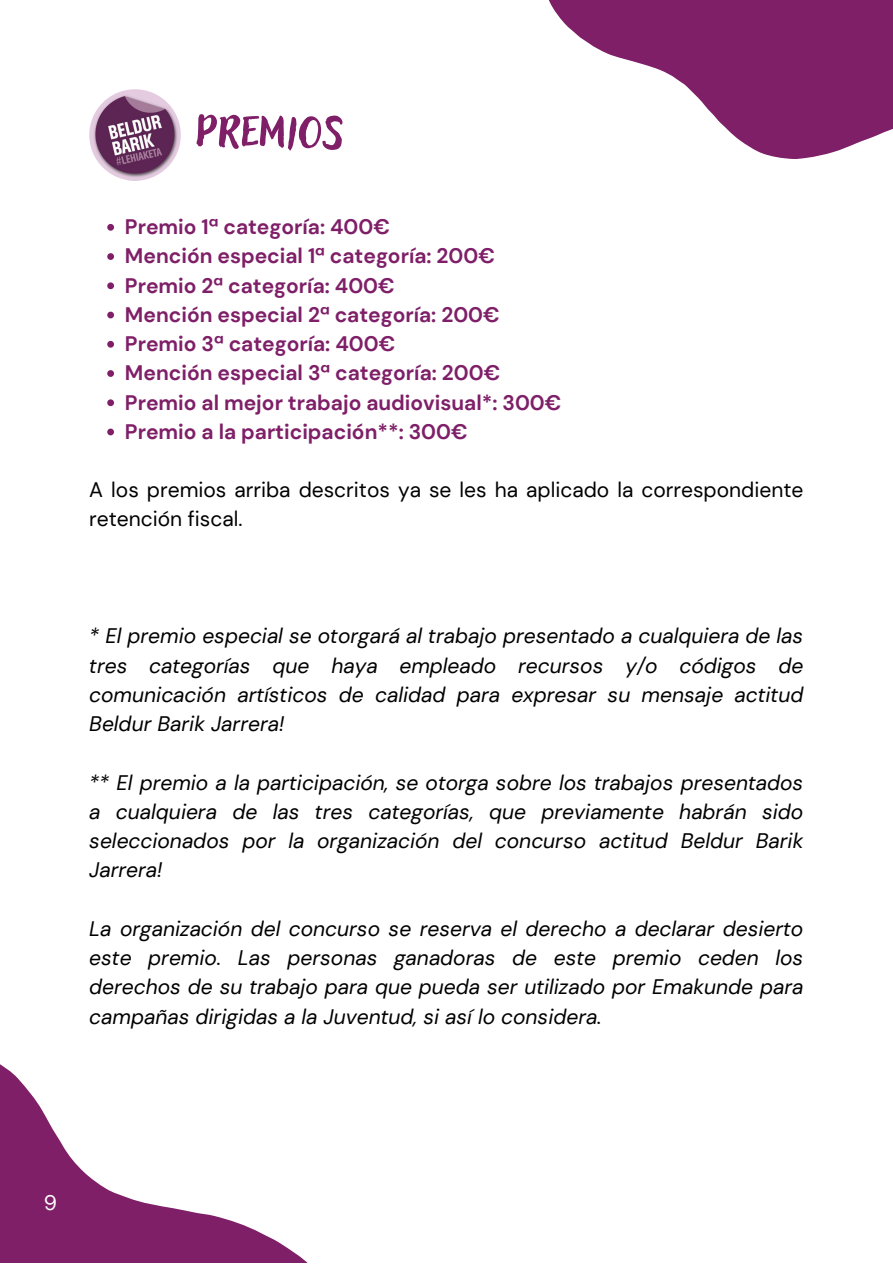
<style>
.page{position:relative;width:893px;height:1264px;background:#fff}
.page>*{position:absolute;margin:0;border:0;box-sizing:border-box;transform-origin:0 0}
.t1{font:60px "Adlery Pro Blockletter";color:#7e1f68}
.t2{font:italic 21px/29.2px "DM Sans";color:#000;text-align:justify}
.t3{font:700 21px "DM Sans";color:#7e1f68}
.t4{font:21px/29.2px "DM Sans";color:#000}
.t5{font:21px "DM Sans";color:#fff}
</style>
<div class="page">
<svg style="left:0;top:1064px;width:307px;height:198px"></svg>
<svg style="left:549px;top:0;width:343px;height:159px;fill:#7e1f68"></svg>
<svg style="left:107px;top:224px;width:7px;height:7px"></svg>
<svg style="left:107px;top:253px;width:7px;height:7px"></svg>
<svg style="left:107px;top:282px;width:7px;height:7px"></svg>
<svg style="left:107px;top:312px;width:7px;height:6px"></svg>
<svg style="left:107px;top:341px;width:7px;height:6px"></svg>
<svg style="left:107px;top:370px;width:7px;height:7px"></svg>
<svg style="left:107px;top:399px;width:7px;height:7px"></svg>
<svg style="left:107px;top:428px;width:7px;height:7px"></svg>
<img style="left:89px;top:89px;width:92px;height:92px;border-radius:50%">
<p class="t1" style="left:195px;top:90px;width:150px">Premios</p>
<p class="t3" style="left:125px;top:213px;width:266px">Premio 1ª categoría: 400€</p>
<p class="t3" style="left:125px;top:242px;width:371px">Mención especial 1ª categoría: 200€</p>
<p class="t3" style="left:125px;top:272px;width:271px">Premio 2ª categoría: 400€</p>
<p class="t3" style="left:125px;top:301px;width:376px">Mención especial 2ª categoría: 200€</p>
<p class="t3" style="left:125px;top:330px;width:272px">Premio 3ª categoría: 400€</p>
<p class="t3" style="left:125px;top:359px;width:377px">Mención especial 3ª categoría: 200€</p>
<p class="t3" style="left:125px;top:388px;width:438px">Premio al mejor trabajo audiovisual*: 300€</p>
<p class="t3" style="left:125px;top:418px;width:344px">Premio a la participación**: 300€</p>
<p class="t4" style="left:89px;top:475px;width:715px">A los premios arriba descritos ya se les ha aplicado la correspondiente retención fiscal.</p>
<p class="t2" style="left:89px;top:621px;width:715px">* El premio especial se otorgará al trabajo presentado a cualquiera de las tres categorías que haya empleado recursos y/o códigos de comunicación artísticos de calidad para expresar su mensaje actitud Beldur Barik Jarrera!</p>
<p class="t2" style="left:89px;top:767px;width:715px">** El premio a la participación, se otorga sobre los trabajos presentados a cualquiera de las tres categorías, que previamente habrán sido seleccionados por la organización del concurso actitud Beldur Barik Jarrera!</p>
<p class="t2" style="left:89px;top:914px;width:715px">La organización del concurso se reserva el derecho a declarar desierto este premio. Las personas ganadoras de este premio ceden los derechos de su trabajo para que pueda ser utilizado por Emakunde para campañas dirigidas a la Juventud, si así lo considera.</p>
<p class="t5" style="left:44px;top:1188px;width:15px">9</p>
</div>
